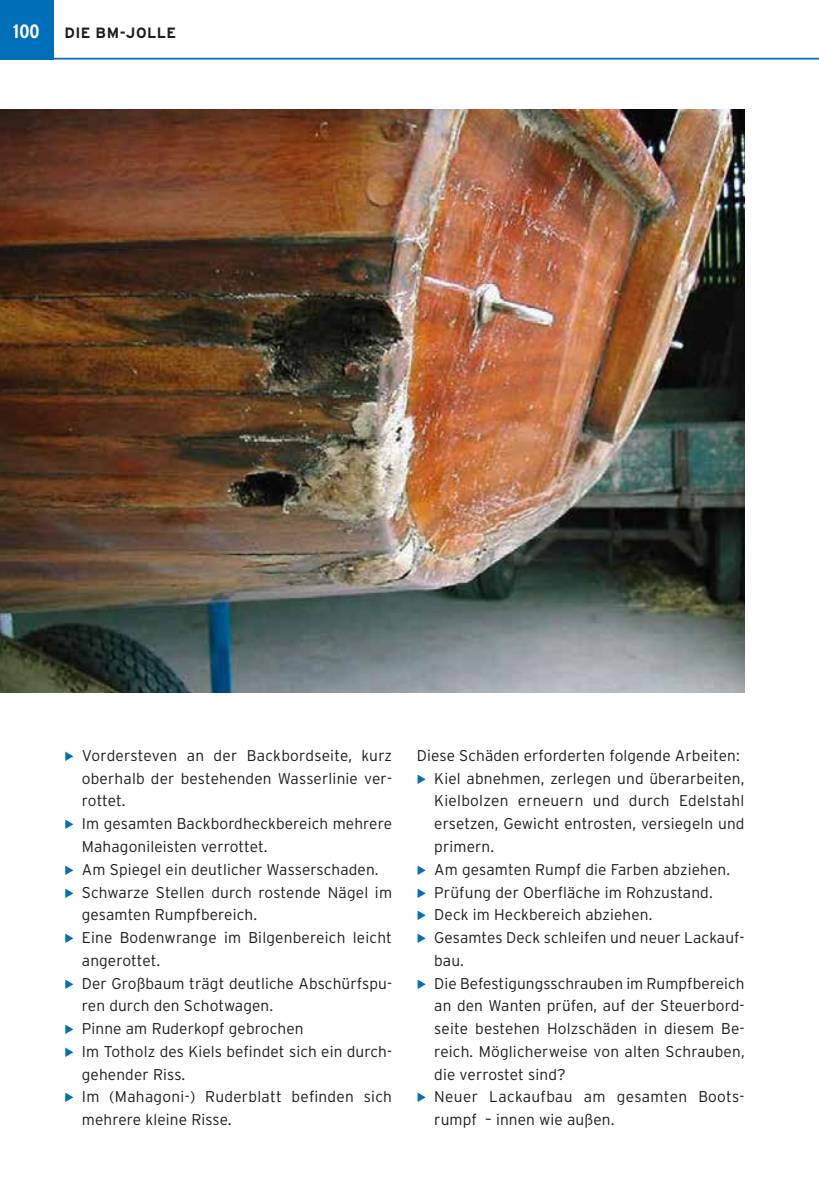
<style>
.page{position:relative;width:819px;height:1191px;background:#fff}
.page>*{position:absolute;margin:0;border:0;box-sizing:border-box;transform-origin:0 0}
.t1{font:700 condensed 19.25px "Interstate";color:#fff}
.t2{font:300 15.58px/22.8px "Interstate";letter-spacing:.01em;color:#1d1d1b}
.t3{font:700 14.88px "Interstate";color:#1d1d1b}
</style>
<div class="page">
<div style="left:0;top:0;width:53px;height:60px;background:#006fba"></div>
<hr style="left:0;top:58px;width:819px;height:2px;background:#006fba">
<img style="left:0;top:109px;width:744px;height:583px">
<p class="t1" style="left:13px;top:21px;width:28px">100</p>
<p class="t3" style="left:64px;top:24px;width:113px">DIE BM-JOLLE</p>
<p class="t2" style="left:82px;top:744px;width:312px">Vordersteven an der Backbordseite, kurz oberhalb der bestehenden Wasserlinie ver&shy;rottet.<br>Im gesamten Backbordheckbereich mehrere<br>Mahagonileisten verrottet.<br>Am Spiegel ein deutlicher Wasserschaden.<br>Schwarze Stellen durch rostende Nägel im gesamten Rumpfbereich.<br>Eine Bodenwrange im Bilgenbereich leicht angerottet.<br>Der Großbaum trägt deutliche Abschürfspu&shy;ren durch den Schotwagen.<br>Pinne am Ruderkopf gebrochen<br>Im Totholz des Kiels befindet sich ein durch&shy;gehender Riss.<br>Im (Mahagoni-) Ruderblatt befinden sich mehrere kleine Risse.</p>
<p class="t2" style="left:434px;top:744px;width:312px;text-indent:-17px">Diese Schäden erforderten folgende Arbeiten:<br>Kiel abnehmen, zerlegen und überarbeiten, Kielbolzen erneuern und durch Edelstahl ersetzen, Gewicht entrosten, versiegeln und primern.<br>Am gesamten Rumpf die Farben abziehen.<br>Prüfung der Oberfläche im Rohzustand.<br>Deck im Heckbereich abziehen.<br>Gesamtes Deck schleifen und neuer Lackauf&shy;bau.<br>Die Befestigungsschrauben im Rumpfbereich an den Wanten prüfen, auf der Steuerbord&shy;seite bestehen Holzschäden in diesem Be&shy;reich. Möglicherweise von alten Schrauben, die verrostet sind?<br>Neuer Lackaufbau am gesamten Boots&shy;rumpf – innen wie außen.</p>
</div>
